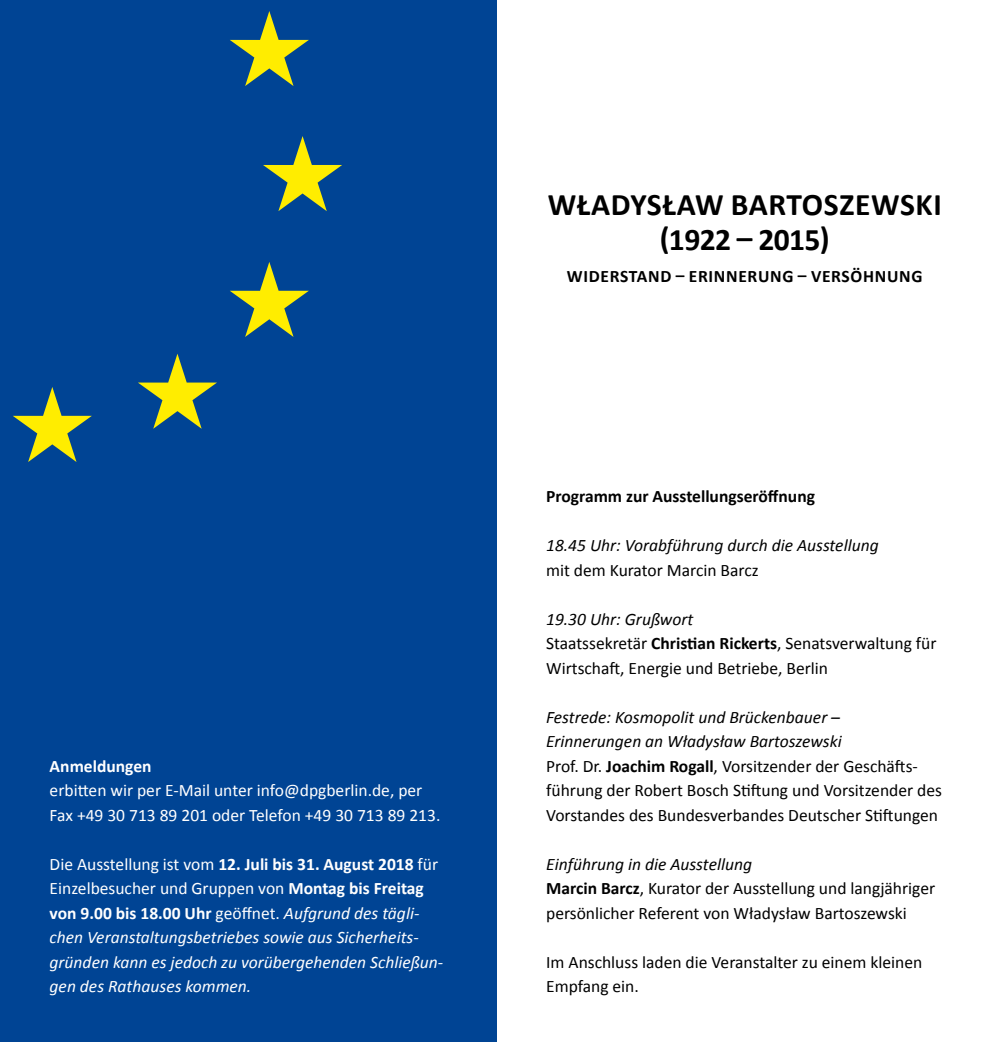
<style>
.page{position:relative;width:993px;height:1042px;background:#fff}
.page>*{position:absolute;margin:0;border:0;box-sizing:border-box;transform-origin:0 0}
.t1{font:700 31.5px/35px "Calibri";letter-spacing:.02em;color:#000;text-align:center}
.t2{font:17.5px/24.5px "Calibri";color:#000}
.t3{font:italic 17.5px/24.5px "Calibri";color:#fff}
.t4{font:17.5px/24.5px "Calibri";color:#fff}
.t5{font:700 17.5px "Calibri";letter-spacing:.04em;color:#000}
.t6{font:italic 17.5px "Calibri";color:#000}
.t7{font:700 17.5px "Calibri";color:#fff}
.s1{font-style:normal}
.s2{font-weight:700;font-style:normal}
.s3{font-style:italic}
.s4{font-weight:700}
</style>
<div class="page">
<div style="left:0;top:0;width:496px;height:1042px;background:#004494"></div>
<svg style="left:13px;top:387px;width:79px;height:75px"></svg>
<svg style="left:138px;top:354px;width:79px;height:75px"></svg>
<svg style="left:230px;top:262px;width:79px;height:75px"></svg>
<svg style="left:263px;top:136px;width:79px;height:75px"></svg>
<svg style="left:230px;top:11px;width:79px;height:75px"></svg>
<p class="t7" style="left:50px;top:755px;width:103px">Anmeldungen</p>
<p class="t4" style="left:50px;top:777px;width:392px">erbitten wir per E-Mail unter info@dpgberlin.de, per<br>Fax +49 30 713 89 201 oder Telefon +49 30 713 89 213.</p>
<p class="t3" style="left:50px;top:851px;width:395px"><span class="s1">Die Ausstellung ist vom</span> <span class="s2">12. Juli bis 31. August 2018</span> <span class="s1">für Einzelbesucher und Gruppen von</span> <span class="s2">Montag bis Freitag von 9.00 bis 18.00 Uhr</span> <span class="s1">geöffnet.</span> Aufgrund des tägli&shy;chen Veranstaltungsbetriebes sowie aus Sicherheits&shy;gründen kann es jedoch zu vorübergehenden Schließun&shy;gen des Rathauses kommen.</p>
<h1 class="t1" style="left:547px;top:186px;width:395px">Władysław Bartoszewski (1922 – 2015)</h1>
<p class="t5" style="left:566px;top:265px;width:357px">Widerstand – Erinnerung – Versöhnung</p>
<p class="t5" style="left:546px;top:485px;width:270px">Programm zur Ausstellungseröffnung</p>
<p class="t6" style="left:546px;top:534px;width:334px">18.45 Uhr: Vorabführung durch die Ausstellung</p>
<p class="t2" style="left:546px;top:557px;width:214px">mit dem Kurator Marcin Barcz</p>
<p class="t2" style="left:546px;top:606px;width:392px"><span class="s3">19.30 Uhr: Grußwort<br></span>Staatssekretär <span class="s4">Christian Rickerts</span>, Senatsverwaltung für<br>Wirtschaft, Energie und Betriebe, Berlin</p>
<p class="t2" style="left:546px;top:704px;width:397px"><span class="s3">Festrede: Kosmopolit und Brückenbauer –<br>Erinnerungen an Władysław Bartoszewski<br></span>Prof. Dr. <span class="s4">Joachim Rogall</span>, Vorsitzender der Geschäfts&shy;führung der Robert Bosch Stiftung und Vorsitzender des Vorstandes des Bundesverbandes Deutscher Stiftungen</p>
<p class="t2" style="left:546px;top:851px;width:390px"><span class="s3">Einführung in die Ausstellung<br></span><span class="s4">Marcin Barcz</span>, Kurator der Ausstellung und langjähriger persönlicher Referent von Władysław Bartoszewski</p>
<p class="t2" style="left:546px;top:949px;width:377px">Im Anschluss laden die Veranstalter zu einem kleinen<br>Empfang ein.</p>
</div>
